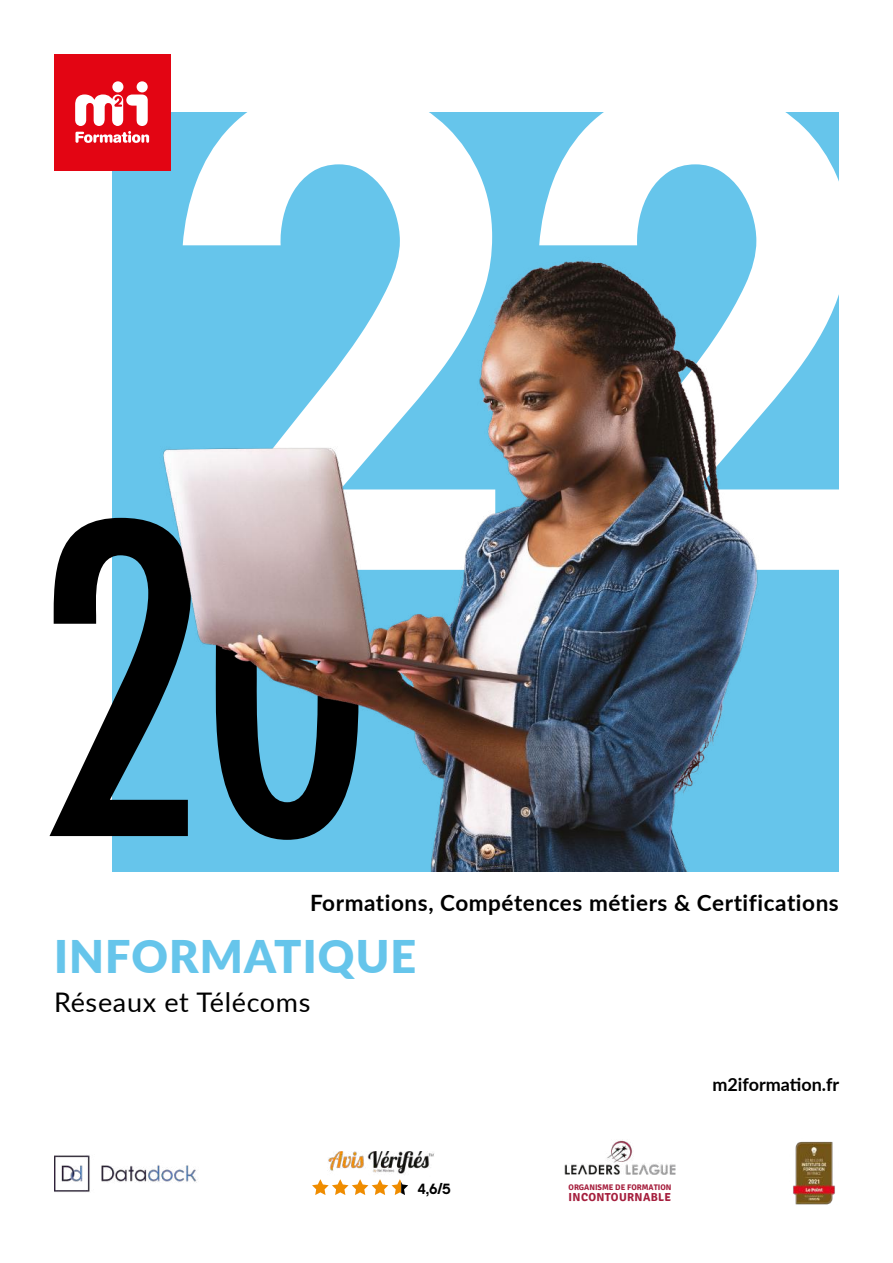
<style>
.page{position:relative;width:893px;height:1263px;background:#fff}
.page>*{position:absolute;margin:0;border:0;box-sizing:border-box;transform-origin:0 0}
.t1{font:condensed 417px "Futura Std";color:#000}
.t2{font:900 45px "Lato";letter-spacing:.025em;color:#66c5eb}
.t3{font:27px "Lato";letter-spacing:.025em;color:#000}
.t4{font:700 22.5px "Lato";letter-spacing:.025em;color:#000}
.t5{font:700 18px "Lato";color:#000}
.t6{font:14.85px "Chalet New York Nineteen Seventy";color:#000}
.t7{font:700 11.55px "Signika";letter-spacing:.03em;color:#a51e3d}
.t8{font:700 8.1px "Signika";color:#a51e3d}
</style>
<div class="page">
<svg style="left:176px;top:112px;width:663px;height:115px"></svg>
<div style="left:54px;top:54px;width:116px;height:116px;background:#e30513"></div>
<div style="left:137px;top:81px;width:11px;height:11px;background:#fff;border-radius:50%"></div>
<div style="left:112px;top:81px;width:11px;height:11px;background:#fff;border-radius:50%"></div>
<svg style="left:75px;top:94px;width:74px;height:49px"></svg>
<img style="left:112px;top:227px;width:727px;height:645px">
<img style="left:54px;top:1155px;width:143px;height:37px">
<img style="left:793px;top:1141px;width:42px;height:64px">
<svg style="left:312px;top:1179px;width:96px;height:16px"></svg>
<img style="left:328px;top:1152px;width:106px;height:22px">
<img style="left:565px;top:1140px;width:110px;height:35px">
<h1 class="t1" style="left:34px;top:432px;width:340px">20</h1>
<p class="t4" style="left:310px;top:886px;width:530px">Formations, Compétences métiers &amp; Certifications</p>
<h2 class="t2" style="left:54px;top:923px;width:364px">INFORMATIQUE</h2>
<p class="t3" style="left:54px;top:983px;width:258px">Réseaux et Télécoms</p>
<p class="t6" style="left:418px;top:1179px;width:35px">4,6/5</p>
<p class="t8" style="left:569px;top:1182px;width:104px">ORGANISME DE FORMATION</p>
<p class="t7" style="left:569px;top:1190px;width:104px">INCONTOURNABLE</p>
<p class="t5" style="left:712px;top:1071px;width:128px">m2iformation.fr</p>
</div>
